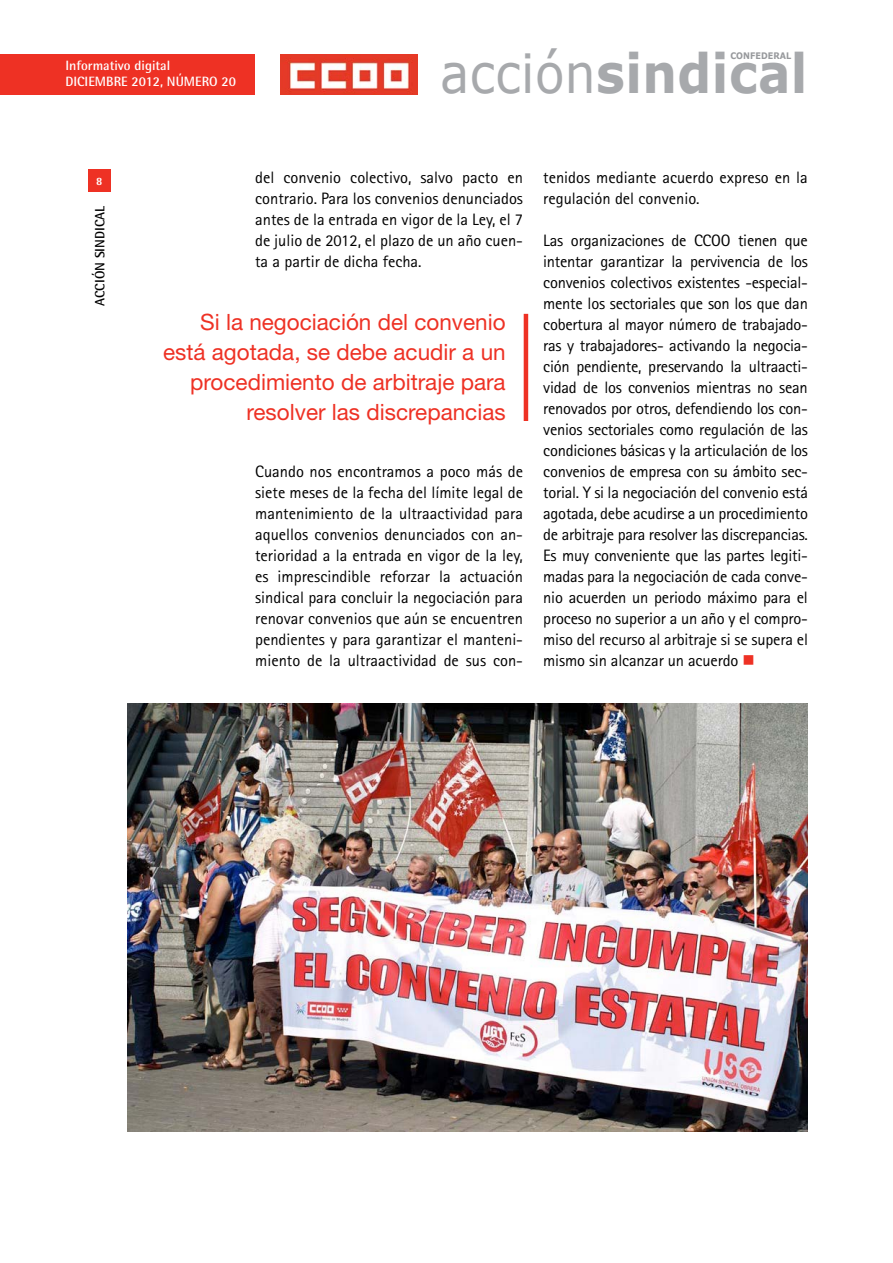
<style>
.page{position:relative;width:893px;height:1263px;background:#fff}
.page>*{position:absolute;margin:0;border:0;box-sizing:border-box;transform-origin:0 0}
.t1{font:700 54px "Verdana";letter-spacing:.01em;color:#a7a9ac;scale:.9 1}
.Sumario_alineación_i{font:22.5px/30px "Helvetica Neue";color:#ee3124;text-align:right}
.t2{font:16.5px/21px "Rotis Sans Serif";color:#000;text-align:justify}
.t3{font:700 13.5px/16.2px "Rotis Semi Sans";color:#fff}
.t4{font:700 13.5px "Rotis Semi Sans";color:#000}
.t5{font:800 11.25px "Rotis Semi Sans";color:#fff}
.t6{font:700 9px "Verdana";letter-spacing:.01em;color:#97999c;scale:.9 1}
.s1{font-weight:400}
.s2{color:#ee3124}
</style>
<div class="page">
<div style="left:0;top:54px;width:255px;height:40px;background:#ee3124"></div>
<img style="left:281px;top:54px;width:137px;height:41px">
<div style="left:88px;top:169px;width:23px;height:23px;background:#ee3124"></div>
<hr style="left:524px;top:314px;width:4px;height:107px;background:#ee3124">
<img style="left:127px;top:704px;width:681px;height:427px">
<p class="t3" style="left:65px;top:57px;width:172px">Informativo digital<br>DICIEMBRE 2012, NÚMERO 20</p>
<h1 class="t1" style="left:440px;top:39px;width:410px"><span class="s1">acción</span>sindical</h1>
<p class="t6" style="left:730px;top:50px;width:69px">CONFEDERAL</p>
<p class="t5" style="left:96px;top:174px;width:8px">8</p>
<p class="t2" style="left:255px;top:166px;width:269px">del convenio colectivo, salvo pacto en contrario. Para los convenios denunciados antes de la entrada en vigor de la Ley, el 7 de julio de 2012, el plazo de un año cuen&shy;ta a partir de dicha fecha.</p>
<p class="t4" style="left:92px;top:306px;width:102px;rotate:-90deg">ACCIÓN SINDICAL</p>
<p class="Sumario_alineación_i" style="left:163px;top:306px;width:344px">Si la negociación del convenio está agotada, se debe acudir a un procedimiento de arbitraje para resolver las discrepancias</p>
<p class="t2" style="left:255px;top:460px;width:269px">Cuando nos encontramos a poco más de siete meses de la fecha del límite legal de mantenimiento de la ultraactividad para aquellos convenios denunciados con an&shy;terioridad a la entrada en vigor de la ley, es imprescindible reforzar la actuación sindical para concluir la negociación para renovar convenios que aún se encuentren pendientes y para garantizar el manteni&shy;miento de la ultraactividad de sus con-</p>
<p class="t2" style="left:543px;top:167px;width:266px">tenidos mediante acuerdo expreso en la regulación del convenio.</p>
<p class="t2" style="left:543px;top:230px;width:266px">Las organizaciones de CCOO tienen que intentar garantizar la pervivencia de los convenios colectivos existentes -especial&shy;mente los sectoriales que son los que dan cobertura al mayor número de trabajado&shy;ras y trabajadores- activando la negocia&shy;ción pendiente, preservando la ultraacti&shy;vidad de los convenios mientras no sean renovados por otros, defendiendo los con&shy;venios sectoriales como regulación de las condiciones básicas y la articulación de los convenios de empresa con su ámbito sec&shy;torial. Y si la negociación del convenio está agotada, debe acudirse a un procedimiento de arbitraje para resolver las discrepancias.<br>Es muy conveniente que las partes legiti&shy;madas para la negociación de cada conve&shy;nio acuerden un periodo máximo para el proceso no superior a un año y el compro&shy;miso del recurso al arbitraje si se supera el mismo sin alcanzar un acuerdo <span class="s2">■</span></p>
</div>
